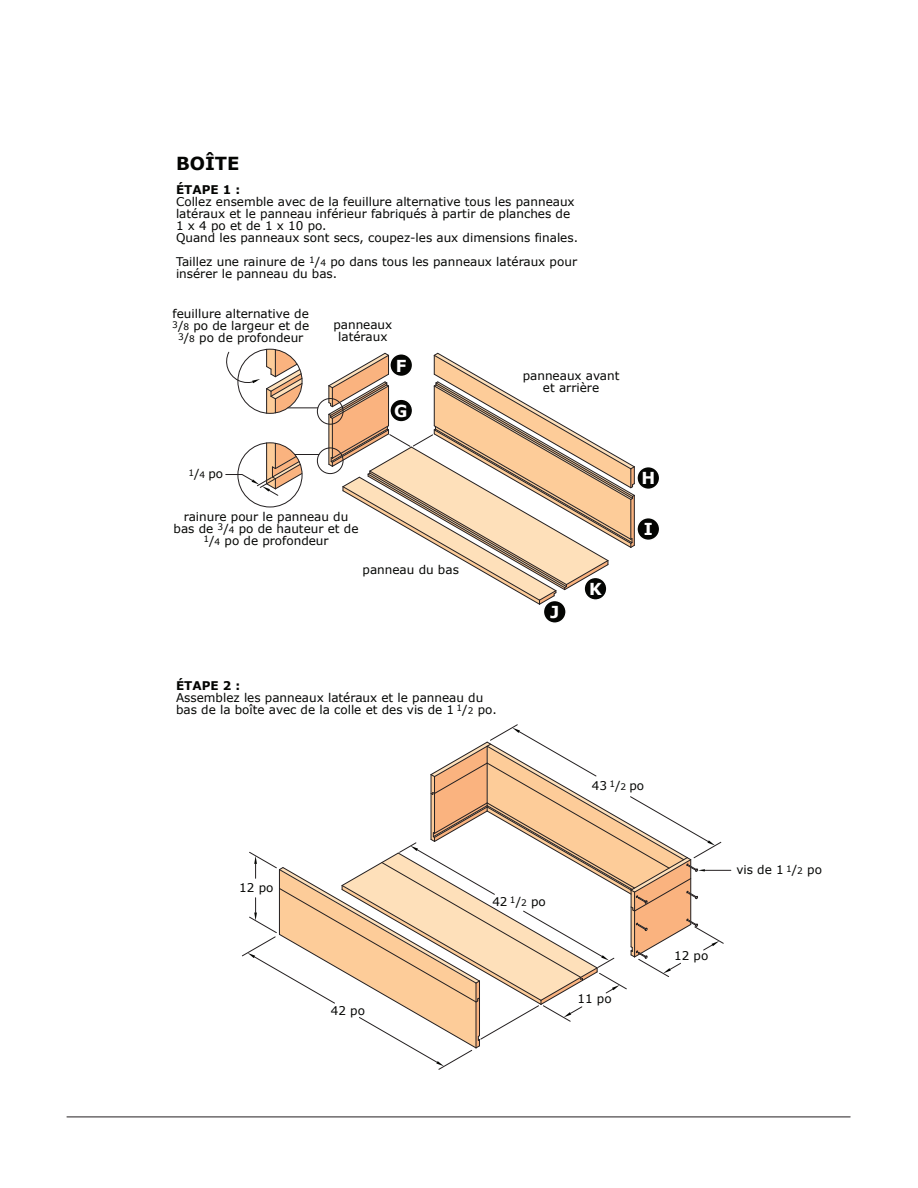
<style>
.page{position:relative;width:918px;height:1188px;background:#fff}
.page>*{position:absolute;margin:0;border:0;box-sizing:border-box;transform-origin:0 0}
.t1{font:700 18px "Verdana";color:#040503}
.t2{font:700 16.5px "Verdana";color:#fff}
.t3{font:12px/12px "Verdana";color:#040503;text-align:center}
.t4{font:700 12px "Verdana";color:#040503}
.s1{font-size:9px}
</style>
<div class="page">
<hr style="left:67px;top:1117px;width:783px;height:1px;background:#231f20">
<div style="left:317px;top:398px;width:26px;height:26px;border:1px solid #231f20;border-radius:50%"></div>
<div style="left:317px;top:448px;width:26px;height:26px;border:1px solid #231f20;border-radius:50%"></div>
<hr style="left:288px;top:408px;width:30px;height:1px;background:#231f20">
<svg style="left:266px;top:349px;width:37px;height:64px"></svg>
<svg style="left:226px;top:352px;width:34px;height:32px"></svg>
<svg style="left:225px;top:443px;width:94px;height:53px"></svg>
<svg style="left:328px;top:352px;width:307px;height:253px"></svg>
<div style="left:390px;top:354px;width:23px;height:23px;background:#040503;border-radius:50%"></div>
<div style="left:389px;top:353px;width:24px;height:24px;border:2px solid #fff;border-radius:50%"></div>
<div style="left:390px;top:399px;width:23px;height:23px;background:#040503;border-radius:50%"></div>
<div style="left:389px;top:398px;width:24px;height:25px;border:2px solid #fff;border-radius:50%"></div>
<div style="left:637px;top:467px;width:23px;height:22px;background:#040503;border-radius:50%"></div>
<div style="left:636px;top:466px;width:24px;height:24px;border:2px solid #fff;border-radius:50%"></div>
<div style="left:637px;top:518px;width:23px;height:22px;background:#040503;border-radius:50%"></div>
<div style="left:636px;top:517px;width:24px;height:24px;border:2px solid #fff;border-radius:50%"></div>
<div style="left:543px;top:600px;width:23px;height:23px;background:#040503;border-radius:50%"></div>
<div style="left:543px;top:600px;width:24px;height:24px;border:2px solid #fff;border-radius:50%"></div>
<div style="left:584px;top:577px;width:23px;height:23px;background:#040503;border-radius:50%"></div>
<div style="left:583px;top:577px;width:25px;height:24px;border:2px solid #fff;border-radius:50%"></div>
<svg style="left:242px;top:724px;width:489px;height:346px"></svg>
<h1 class="t1" style="left:176px;top:151px;width:65px">BOÎTE</h1>
<p class="t4" style="left:176px;top:181px;width:66px">ÉTAPE 1 :</p>
<p class="t3" style="left:176px;top:195px;width:404px;text-align:left">Collez ensemble avec de la feuillure alternative tous les panneaux latéraux et le panneau inférieur fabriqués à partir de planches de 1 x 4 po et de 1 x 10 po.<br>Quand les panneaux sont secs, coupez-les aux dimensions finales.</p>
<p class="t3" style="left:176px;top:255px;width:403px;text-align:left">Taillez une rainure de <sup>1</sup>/<span class="s1">4</span> po dans tous les panneaux latéraux pour insérer le panneau du bas.</p>
<p class="t3" style="left:172px;top:308px;width:138px">feuillure alternative de<br><sup>3</sup>/<span class="s1">8</span> po de largeur et de<br><sup>3</sup>/<span class="s1">8</span> po de profondeur</p>
<p class="t3" style="left:188px;top:468px;width:36px"><sup>1</sup>/<span class="s1">4</span> po</p>
<p class="t3" style="left:333px;top:319px;width:60px">panneaux latéraux</p>
<h2 class="t2" style="left:396px;top:355px;width:12px">F</h2>
<h2 class="t2" style="left:394px;top:400px;width:15px">G</h2>
<p class="t3" style="left:174px;top:510px;width:186px">rainure pour le panneau du bas de <sup>3</sup>/<span class="s1">4</span> po de hauteur et de<br><sup>1</sup>/<span class="s1">4</span> po de profondeur</p>
<p class="t3" style="left:363px;top:564px;width:98px">panneau du bas</p>
<p class="t4" style="left:176px;top:678px;width:66px">ÉTAPE 2 :</p>
<p class="t3" style="left:176px;top:692px;width:322px;text-align:left">Assemblez les panneaux latéraux et le panneau du bas de la boîte avec de la colle et des vis de 1 <sup>1</sup>/<span class="s1">2</span> po.</p>
<p class="t3" style="left:523px;top:370px;width:98px">panneaux avant et arrière</p>
<h2 class="t2" style="left:550px;top:602px;width:11px">J</h2>
<h2 class="t2" style="left:589px;top:578px;width:14px">K</h2>
<h2 class="t2" style="left:641px;top:467px;width:15px">H</h2>
<h2 class="t2" style="left:644px;top:518px;width:11px">I</h2>
<p class="t3" style="left:592px;top:779px;width:54px">43 <sup>1</sup>/<span class="s1">2</span> po</p>
<p class="t3" style="left:239px;top:882px;width:36px">12 po</p>
<p class="t3" style="left:331px;top:1004px;width:36px">42 po</p>
<p class="t3" style="left:492px;top:896px;width:55px">42 <sup>1</sup>/<span class="s1">2</span> po</p>
<p class="t3" style="left:577px;top:993px;width:36px">11 po</p>
<p class="t3" style="left:736px;top:864px;width:87px">vis de 1 <sup>1</sup>/<span class="s1">2</span> po</p>
<p class="t3" style="left:674px;top:950px;width:36px">12 po</p>
</div>
